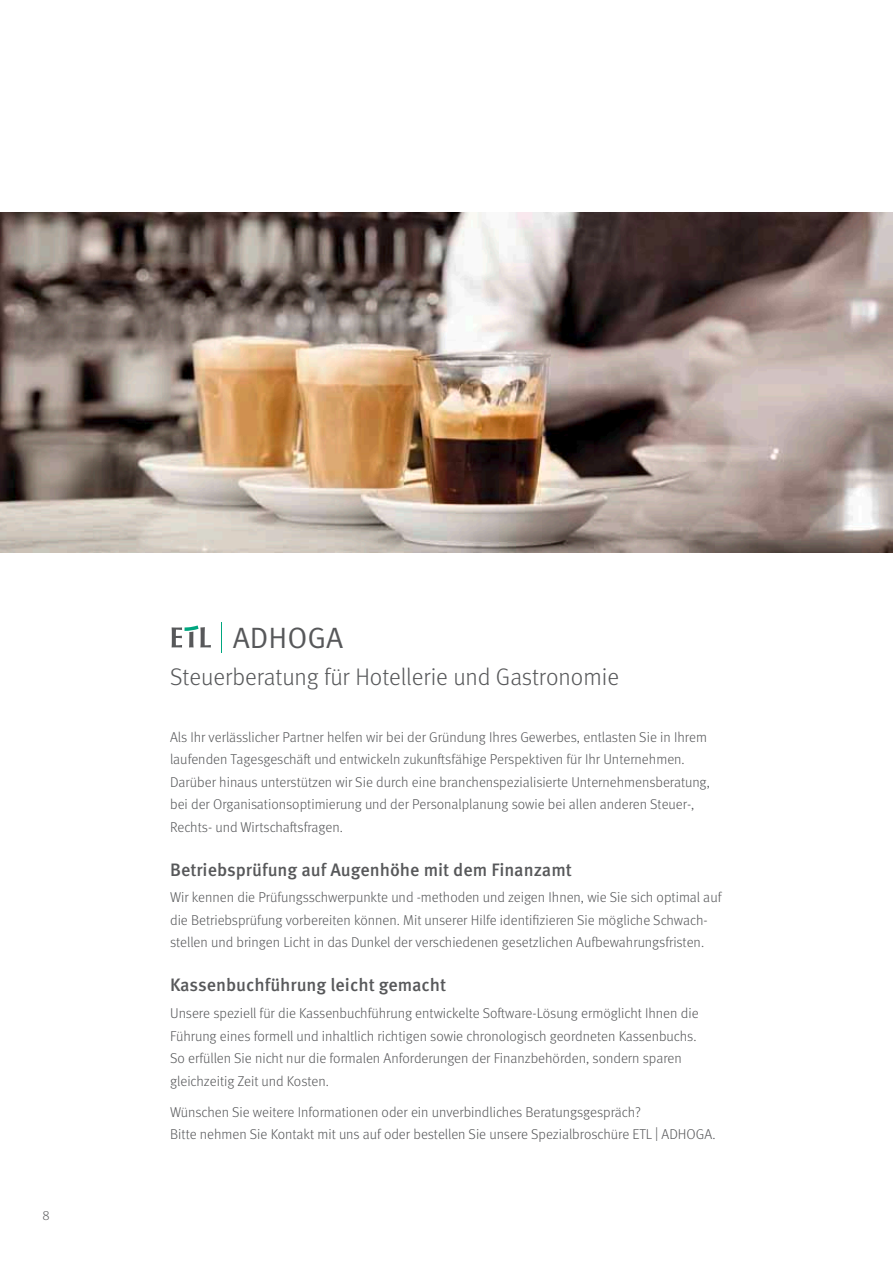
<style>
.page{position:relative;width:893px;height:1263px;background:#fff}
.page>*{position:absolute;margin:0;border:0;box-sizing:border-box;transform-origin:0 0}
.t1{font:29.4px "Meta OT Norm";color:#57585a}
.t2{font:300 24px "Meta OT";color:#57585a}
.t3{font:500 18px "Meta OT";color:#57585a}
.t4{font:300 14.25px/22.5px "Meta OT";color:#57585a}
.t5{font:300 13.5px "Meta OT";color:#57585a}
</style>
<div class="page">
<hr style="left:222px;top:622px;width:1px;height:30px;background:#00a67f">
<svg style="left:172px;top:625px;width:39px;height:22px"></svg>
<img style="left:0;top:213px;width:893px;height:340px">
<p class="t5" style="left:43px;top:1208px;width:9px">8</p>
<h1 class="t1" style="left:233px;top:620px;width:112px">ADHOGA</h1>
<h2 class="t2" style="left:170px;top:663px;width:451px">Steuerberatung für Hotellerie und Gastronomie</h2>
<p class="t4" style="left:170px;top:726px;width:541px">Als Ihr verlässlicher Partner helfen wir bei der Gründung Ihres Gewerbes, entlasten Sie in Ihrem laufenden Tagesgeschäft und entwickeln zukunftsfähige Perspektiven für Ihr Unternehmen.<br>Darüber hinaus unterstützen wir Sie durch eine branchenspezialisierte Unternehmensberatung, bei der Organisationsoptimierung und der Personalplanung sowie bei allen anderen Steuer-, Rechts- und Wirtschaftsfragen.</p>
<p class="t3" style="left:170px;top:858px;width:403px">Betriebsprüfung auf Augenhöhe mit dem Finanzamt</p>
<p class="t4" style="left:170px;top:886px;width:553px">Wir kennen die Prüfungsschwerpunkte und -methoden und zeigen Ihnen, wie Sie sich optimal auf die Betriebsprüfung vorbereiten können. Mit unserer Hilfe identifizieren Sie mögliche Schwach&shy;stellen und bringen Licht in das Dunkel der verschiedenen gesetzlichen Aufbewahrungsfristen.</p>
<p class="t3" style="left:170px;top:974px;width:278px">Kassenbuchführung leicht gemacht</p>
<p class="t4" style="left:170px;top:1002px;width:530px">Unsere speziell für die Kassenbuchführung entwickelte Software-Lösung ermöglicht Ihnen die Führung eines formell und inhaltlich richtigen sowie chronologisch geordneten Kassenbuchs.<br>So erfüllen Sie nicht nur die formalen Anforderungen der Finanzbehörden, sondern sparen gleichzeitig Zeit und Kosten.</p>
<p class="t4" style="left:170px;top:1101px;width:547px">Wünschen Sie weitere Informationen oder ein unverbindliches Beratungsgespräch?<br>Bitte nehmen Sie Kontakt mit uns auf oder bestellen Sie unsere Spezialbroschüre ETL | ADHOGA.</p>
</div>
